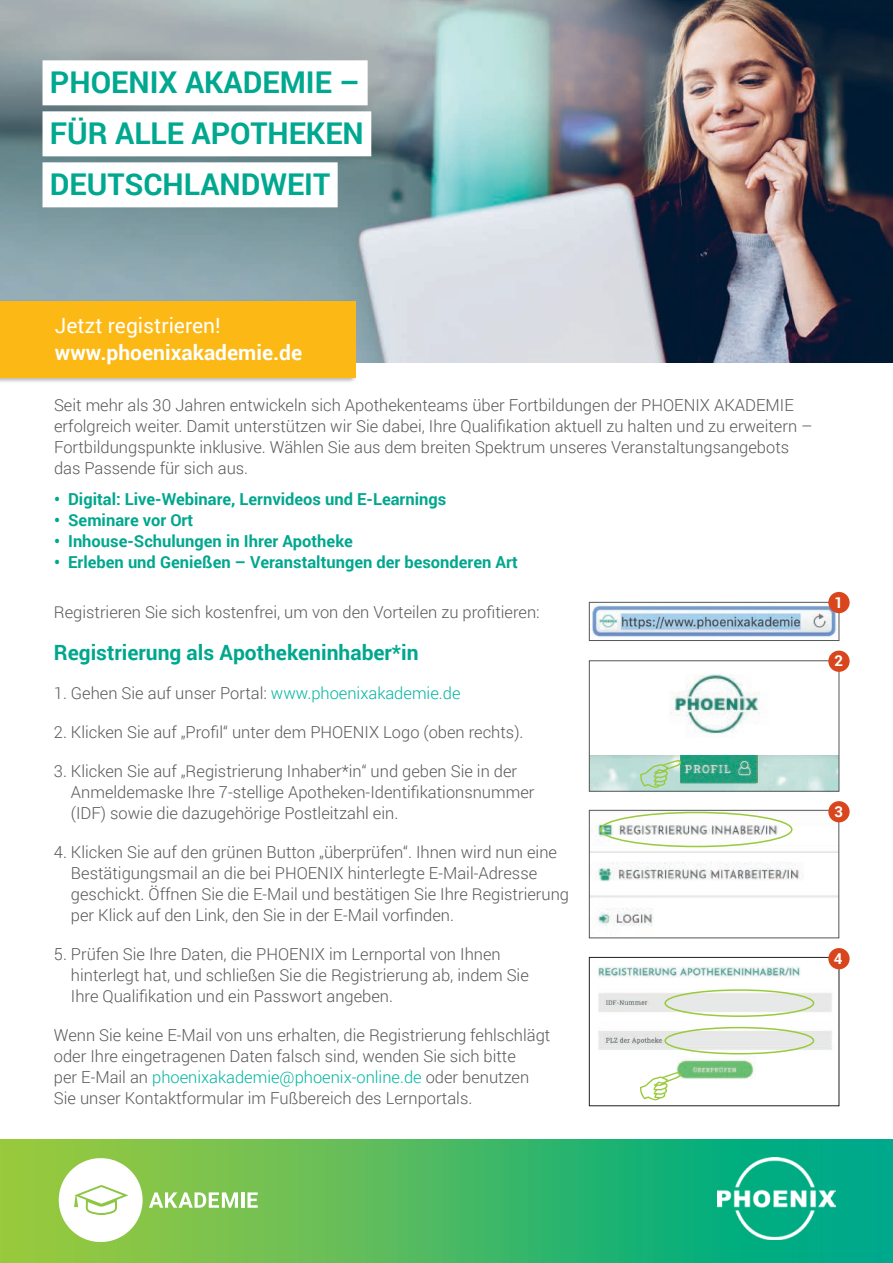
<style>
.page{position:relative;width:893px;height:1263px;background:#fff}
.page>*{position:absolute;margin:0;border:0;box-sizing:border-box;transform-origin:0 0}
.t1{font:700 30px/51px "Roboto";color:#00a890}
.t2{font:700 21px "Roboto";color:#00a78e}
.t3{font:700 21px "Roboto";color:#fff}
.t4{font:21px "Roboto";color:#fff}
.t5{font:300 16.5px/21px "Roboto";color:#57585a}
.t6{font:700 16.5px "Roboto";color:#00a78e}
.t7{font:700 15px "Roboto";color:#fff}
.s1{color:#00b5a0}
</style>
<div class="page">
<div style="left:0;top:1139px;width:893px;height:124px;background:linear-gradient(to right,#a4ca3a,#00a88d)"></div>
<svg style="left:59px;top:1158px;width:84px;height:84px"></svg>
<svg style="left:149px;top:1192px;width:89px;height:16px"></svg>
<hr style="left:241px;top:1192px;width:3px;height:16px;background:#fff">
<svg style="left:247px;top:1192px;width:11px;height:16px"></svg>
<img style="left:718px;top:1158px;width:118px;height:81px">
<img style="left:598px;top:965px;width:238px;height:114px">
<div style="left:589px;top:957px;width:250px;height:149px;border:1px solid #231f20"></div>
<img style="left:591px;top:812px;width:246px;height:114px">
<div style="left:589px;top:810px;width:250px;height:128px;border:1px solid #545557"></div>
<img style="left:592px;top:605px;width:245px;height:32px">
<div style="left:589px;top:602px;width:250px;height:39px;border:1px solid #545557"></div>
<div style="left:600px;top:812px;width:192px;height:35px;border:2px solid #99ca3b;border-radius:50%"></div>
<div style="left:664px;top:989px;width:150px;height:28px;border:2px solid #99ca3b;border-radius:50%"></div>
<div style="left:664px;top:1027px;width:150px;height:27px;border:2px solid #99ca3b;border-radius:50%"></div>
<div style="left:828px;top:801px;width:22px;height:21px;background:#d9461d;border-radius:50%"></div>
<div style="left:828px;top:948px;width:22px;height:21px;background:#d9461d;border-radius:50%"></div>
<div style="left:828px;top:592px;width:22px;height:21px;background:#d9461d;border-radius:50%"></div>
<img style="left:591px;top:755px;width:246px;height:34px">
<img style="left:670px;top:671px;width:166px;height:63px">
<img style="left:680px;top:755px;width:78px;height:28px">
<img style="left:0;top:0;width:893px;height:362px">
<div style="left:0;top:300px;width:356px;height:83px;background:#231f20;opacity:.31"></div>
<div style="left:0;top:301px;width:356px;height:76px;background:#fcb814"></div>
<div style="left:43px;top:60px;width:325px;height:45px;background:#fff"></div>
<div style="left:43px;top:111px;width:328px;height:45px;background:#fff"></div>
<div style="left:43px;top:162px;width:295px;height:45px;background:#fff"></div>
<div style="left:828px;top:651px;width:22px;height:21px;background:#d9461d;border-radius:50%"></div>
<svg style="left:637px;top:756px;width:49px;height:36px;background:#aed4cc"></svg>
<svg style="left:637px;top:1068px;width:49px;height:11px"></svg>
<h1 class="t1" style="left:50px;top:56px;width:315px">PHOENIX AKADEMIE –<br>FÜR ALLE APOTHEKEN<br>DEUTSCHLANDWEIT</h1>
<p class="t4" style="left:55px;top:311px;width:167px">Jetzt registrieren!</p>
<p class="t3" style="left:55px;top:338px;width:249px">www.phoenixakademie.de</p>
<p class="t5" style="left:54px;top:394px;width:760px">Seit mehr als 30 Jahren entwickeln sich Apothekenteams über Fortbildungen der PHOENIX AKADEMIE erfolgreich weiter. Damit unterstützen wir Sie dabei, Ihre Qualifikation aktuell zu halten und zu erweitern – Fortbildungspunkte inklusive. Wählen Sie aus dem breiten Spektrum unseres Veranstaltungsangebots das Passende für sich aus.</p>
<p class="t6" style="left:54px;top:488px;width:394px">• Digital: Live-Webinare, Lernvideos und E-Learnings</p>
<p class="t6" style="left:54px;top:509px;width:141px">• Seminare vor Ort</p>
<p class="t6" style="left:54px;top:530px;width:300px">• Inhouse-Schulungen in Ihrer Apotheke</p>
<p class="t6" style="left:54px;top:551px;width:465px">• Erleben und Genießen – Veranstaltungen der besonderen Art</p>
<p class="t5" style="left:54px;top:601px;width:487px">Registrieren Sie sich kostenfrei, um von den Vorteilen zu profitieren:</p>
<p class="t2" style="left:54px;top:638px;width:366px">Registrierung als Apothekeninhaber*in</p>
<p class="t5" style="left:54px;top:682px;width:408px">1. Gehen Sie auf unser Portal: <span class="s1">www.phoenixakademie.de</span></p>
<p class="t5" style="left:54px;top:721px;width:471px">2. Klicken Sie auf „Profil“ unter dem PHOENIX Logo (oben rechts).</p>
<p class="t5" style="left:71px;top:760px;width:465px;text-indent:-17px">3. Klicken Sie auf „Registrierung Inhaber*in“ und geben Sie in der<br>Anmeldemaske Ihre 7-stellige Apotheken-Identifikationsnummer (IDF) sowie die dazugehörige Postleitzahl ein.</p>
<p class="t5" style="left:71px;top:841px;width:500px;text-indent:-17px">4. Klicken Sie auf den grünen Button „überprüfen“. Ihnen wird nun eine Bestätigungsmail an die bei PHOENIX hinterlegte E-Mail-Adresse geschickt. Öffnen Sie die E-Mail und bestätigen Sie Ihre Registrierung per Klick auf den Link, den Sie in der E-Mail vorfinden.</p>
<p class="t5" style="left:71px;top:943px;width:459px;text-indent:-17px">5. Prüfen Sie Ihre Daten, die PHOENIX im Lernportal von Ihnen hinterlegt hat, und schließen Sie die Registrierung ab, indem Sie<br>Ihre Qualifikation und ein Passwort angeben.</p>
<p class="t5" style="left:54px;top:1024px;width:498px">Wenn Sie keine E-Mail von uns erhalten, die Registrierung fehlschlägt oder Ihre eingetragenen Daten falsch sind, wenden Sie sich bitte<br>per E-Mail an <span class="s1">phoenixakademie@phoenix-online.de</span> oder benutzen Sie unser Kontaktformular im Fußbereich des Lernportals.</p>
<p class="t7" style="left:834px;top:592px;width:10px">1</p>
<p class="t7" style="left:834px;top:650px;width:10px">2</p>
<p class="t7" style="left:834px;top:801px;width:10px">3</p>
<p class="t7" style="left:834px;top:948px;width:10px">4</p>
</div>
